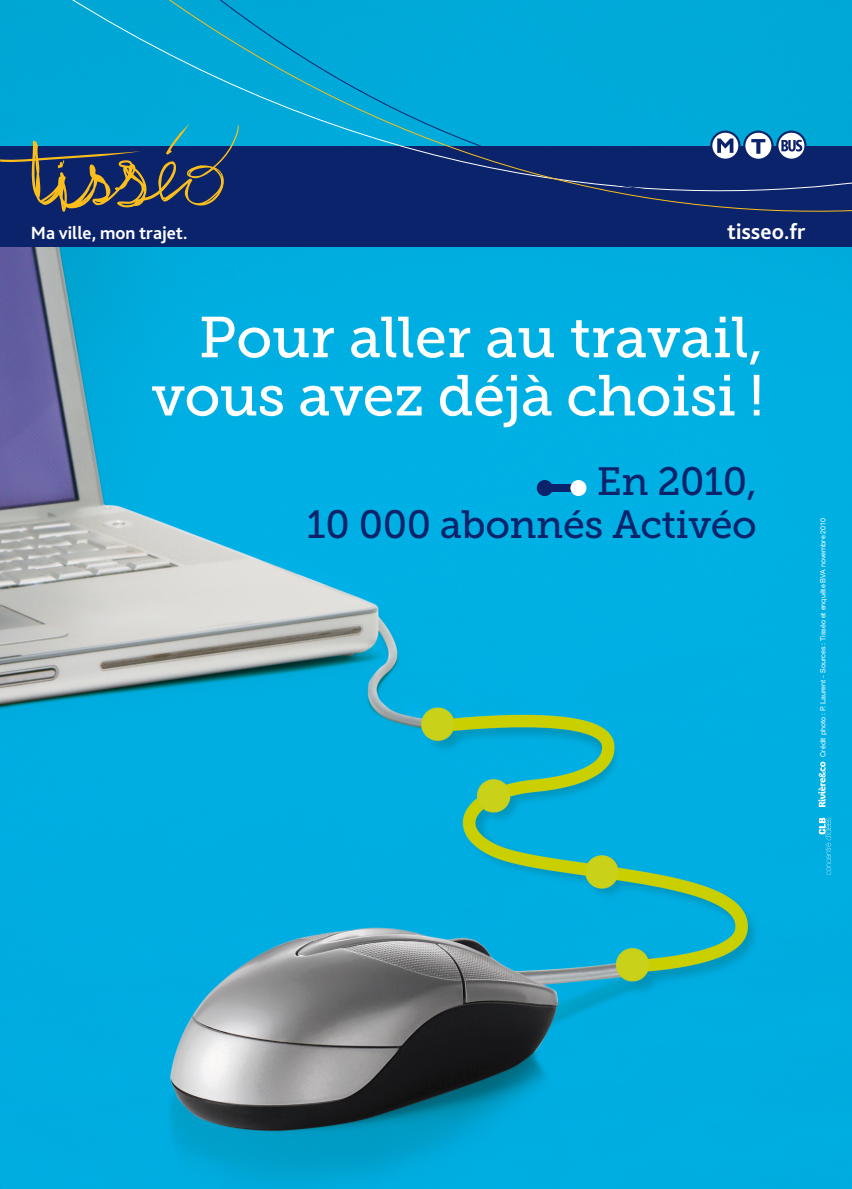
<style>
.page{position:relative;width:852px;height:1189px;background:#fff}
.page>*{position:absolute;margin:0;border:0;box-sizing:border-box;transform-origin:0 0}
.t1{font:57.6px/58.2px "Museo Slab 500";letter-spacing:-.005em;color:#fff;text-align:right}
.t2{font:39.4px/42.6px "Museo Slab 500";letter-spacing:-.01em;color:#0a236b;text-align:right}
.t3{font:700 22.8px "Bliss 2";color:#fff}
.t4{font:700 18.4px "Bliss 2";color:#fff}
.t5{font:7px "Helvetica Neue";color:#fff}
</style>
<div class="page">
<img style="left:0;top:440px;width:852px;height:749px">
<div style="left:545px;top:484px;width:33px;height:8px;background:#0a236b"></div>
<div style="left:536px;top:480px;width:17px;height:16px;background:#0a236b;border-radius:50%"></div>
<div style="left:570px;top:480px;width:16px;height:16px;background:#fff;border-radius:50%"></div>
<svg style="left:0;top:311px;width:852px;height:129px;background:#0ba9db"></svg>
<svg style="left:818px;top:818px;width:13px;height:57px"></svg>
<svg style="left:818px;top:762px;width:7px;height:45px"></svg>
<svg style="left:0;top:0;width:852px;height:311px;background:#0a7fb3"></svg>
<h3 class="t4" style="left:31px;top:221px;width:158px">Ma ville, mon trajet.</h3>
<h3 class="t3" style="left:727px;top:217px;width:80px">tisseo.fr</h3>
<h1 class="t1" style="left:151px;top:309px;width:613px">Pour aller au travail, vous avez déjà choisi !</h1>
<h2 class="t2" style="left:307px;top:461px;width:451px">En 2010,<br>10 000 abonnés Activéo</h2>
<p class="t5" style="left:818px;top:757px;width:240px;rotate:-90deg">Crédit photo : P. Laurent - Sources : Tisséo et enquête BVA novembre 2010</p>
</div>
